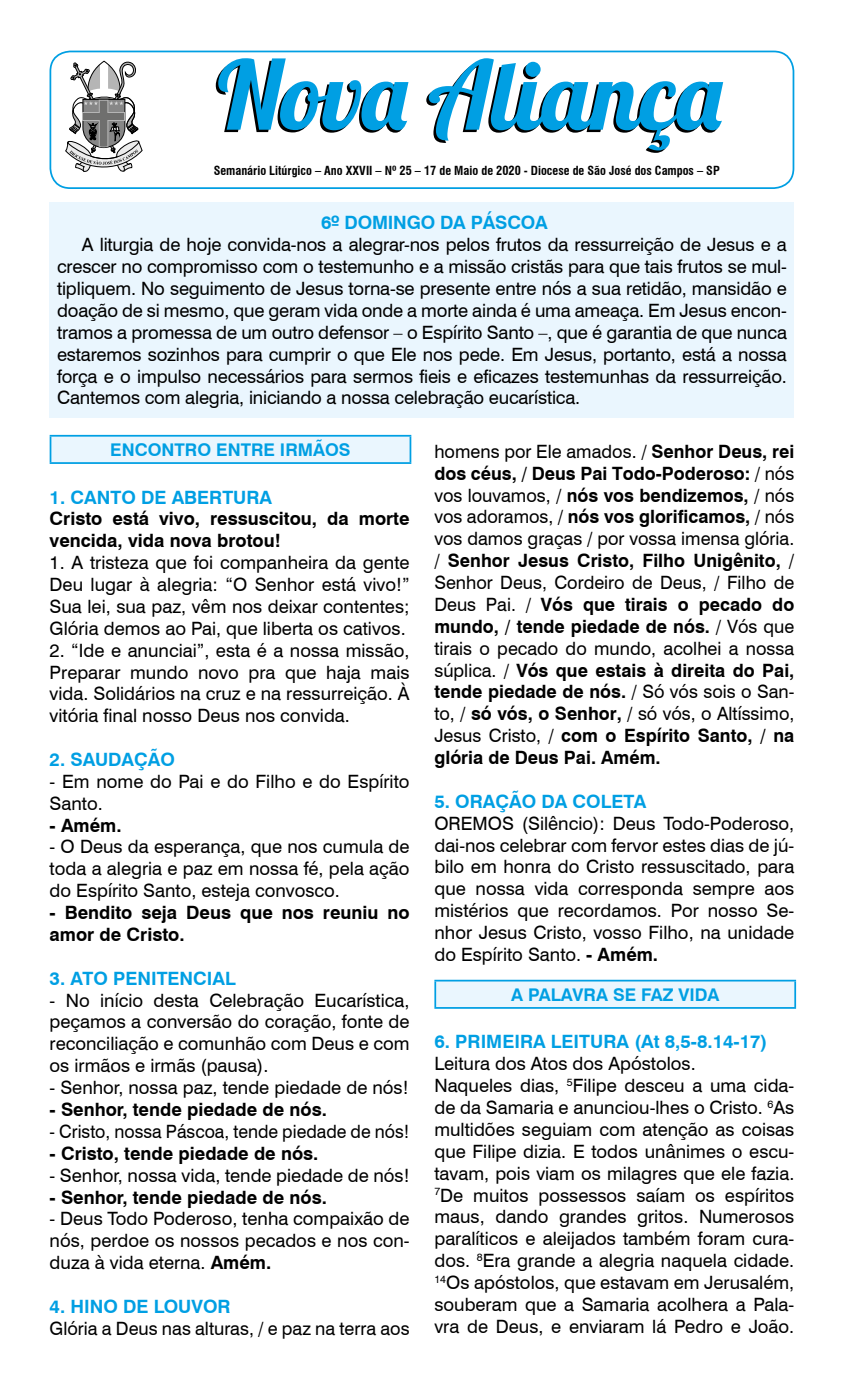
<style>
.page{position:relative;width:844px;height:1389px;background:#fff}
.page>*{position:absolute;margin:0;border:0;box-sizing:border-box;transform-origin:0 0}
.t1{font:95.2px "Lobster 1.4";color:#009fe3}
.t2{font:18.38px/21.9px "Swiss 721 BT";color:#000;text-align:justify}
.t3{font:700 18.38px/21.9px "Swiss 721 BT";color:#000}
.t4{font:700 18.38px "Swiss 721 BT";color:#009fe3}
.t5{font:18.38px "Swiss 721 BT";color:#000;scale:.96 1}
.t6{font:700 17.5px "Swiss 721 BT";color:#009fe3}
.t7{font:700 condensed 12.25px "Swiss 721 BT";color:#000}
.s1{font-weight:700}
.s2{font-weight:400}
</style>
<div class="page">
<div style="left:49px;top:51px;width:745px;height:138px;border:2px solid #009fe3;border-radius:20px"></div>
<svg style="left:65px;top:60px;width:77px;height:112px"></svg>
<div style="left:50px;top:202px;width:744px;height:216px;background:#eaf6fe"></div>
<div style="left:50px;top:436px;width:360px;height:27px;background:#eaf6fe"></div>
<hr style="left:50px;top:435px;width:361px;height:2px;background:#009fe3">
<svg style="left:50px;top:437px;width:1px;height:25px"></svg>
<hr style="left:409px;top:437px;width:2px;height:25px;background:#009fe3">
<hr style="left:50px;top:462px;width:361px;height:2px;background:#009fe3">
<div style="left:435px;top:981px;width:360px;height:27px;background:#eaf6fe"></div>
<hr style="left:434px;top:980px;width:361px;height:1px;background:#009fe3">
<hr style="left:434px;top:981px;width:2px;height:26px;background:#009fe3">
<svg style="left:794px;top:981px;width:1px;height:26px"></svg>
<hr style="left:434px;top:1007px;width:361px;height:2px;background:#009fe3">
<h1 class="t1" style="left:218px;top:35px;width:505px">Nova Aliança</h1>
<p class="t7" style="left:213px;top:163px;width:507px">Semanário Litúrgico – Ano XXVII – Nº 25 – 17 de Maio de 2020 - Diocese de São José dos Campos – SP</p>
<p class="t4" style="left:321px;top:210px;width:228px">6º DOMINGO DA PÁSCOA</p>
<p class="t2" style="left:57px;top:233px;width:731px;text-indent:25px">A liturgia de hoje convida-nos a alegrar-nos pelos frutos da ressurreição de Jesus e a crescer no compromisso com o testemunho e a missão cristãs para que tais frutos se mul&shy;tipliquem. No seguimento de Jesus torna-se presente entre nós a sua retidão, mansidão e doação de si mesmo, que geram vida onde a morte ainda é uma ameaça. Em Jesus encon&shy;tramos a promessa de um outro defensor – o Espírito Santo –, que é garantia de que nunca estaremos sozinhos para cumprir o que Ele nos pede. Em Jesus, portanto, está a nossa força e o impulso necessários para sermos fieis e eficazes testemunhas da ressurreição.<br>Cantemos com alegria, iniciando a nossa celebração eucarística.</p>
<p class="t6" style="left:110px;top:438px;width:242px">ENCONTRO ENTRE IRMÃOS</p>
<p class="t4" style="left:50px;top:484px;width:224px">1. CANTO DE ABERTURA</p>
<p class="t3" style="left:50px;top:507px;width:361px">Cristo está vivo, ressuscitou, da morte vencida, vida nova brotou!</p>
<p class="t2" style="left:50px;top:551px;width:361px">1. A tristeza que foi companheira da gente Deu lugar à alegria: “O Senhor está vivo!” Sua lei, sua paz, vêm nos deixar contentes; Glória demos ao Pai, que liberta os cativos.</p>
<p class="t2" style="left:50px;top:638px;width:361px">2. “Ide e anunciai”, esta é a nossa missão, Preparar mundo novo pra que haja mais vida. Solidários na cruz e na ressurreição. À vitória final nosso Deus nos convida.</p>
<p class="t4" style="left:50px;top:747px;width:127px">2. SAUDAÇÃO</p>
<p class="t2" style="left:50px;top:770px;width:361px">- Em nome do Pai e do Filho e do Espírito<br>Santo.</p>
<p class="t3" style="left:50px;top:814px;width:73px">- Amém.</p>
<p class="t2" style="left:50px;top:835px;width:361px">- O Deus da esperança, que nos cumula de toda a alegria e paz em nossa fé, pela ação do Espírito Santo, esteja convosco.</p>
<p class="t3" style="left:50px;top:901px;width:361px">- Bendito seja Deus que nos reuniu no amor de Cristo.</p>
<p class="t4" style="left:50px;top:965px;width:188px">3. ATO PENITENCIAL</p>
<p class="t2" style="left:50px;top:988px;width:361px">- No início desta Celebração Eucarística, peçamos a conversão do coração, fonte de reconciliação e comunhão com Deus e com os irmãos e irmãs (pausa).</p>
<p class="t2" style="left:50px;top:1076px;width:360px">- Senhor, nossa paz, tende piedade de nós!</p>
<p class="t3" style="left:50px;top:1098px;width:279px">- Senhor, tende piedade de nós.</p>
<p class="t5" style="left:50px;top:1119px;width:376px">- Cristo, nossa Páscoa, tende piedade de nós!</p>
<p class="t3" style="left:50px;top:1142px;width:270px">- Cristo, tende piedade de nós.</p>
<p class="t2" style="left:50px;top:1164px;width:361px">- Senhor, nossa vida, tende piedade de nós!</p>
<p class="t3" style="left:50px;top:1186px;width:279px">- Senhor, tende piedade de nós.</p>
<p class="t2" style="left:50px;top:1207px;width:361px">- Deus Todo Poderoso, tenha compaixão de nós, perdoe os nossos pecados e nos con&shy;duza à vida eterna. <span class="s1">Amém.</span></p>
<p class="t4" style="left:50px;top:1294px;width:182px">4. HINO DE LOUVOR</p>
<p class="t2" style="left:50px;top:1317px;width:361px">Glória a Deus nas alturas, / e paz na terra aos</p>
<p class="t3" style="left:434px;top:440px;width:361px;text-align:justify"><span class="s2">homens por Ele amados. /</span> Senhor Deus, rei dos céus, / Deus Pai Todo-Poderoso: <span class="s2">/ nós vos louvamos, /</span> nós vos bendizemos, <span class="s2">/ nós vos adoramos, /</span> nós vos glorificamos, <span class="s2">/ nós vos damos graças / por vossa imensa glória. /</span> Senhor Jesus Cristo, Filho Unigênito, <span class="s2">/ Senhor Deus, Cordeiro de Deus, / Filho de Deus Pai. /</span> Vós que tirais o pecado do mundo, / tende piedade de nós. <span class="s2">/ Vós que tirais o pecado do mundo, acolhei a nossa súplica. /</span> Vós que estais à direita do Pai, tende piedade de nós. <span class="s2">/ Só vós sois o San&shy;to, /</span> só vós, o Senhor, <span class="s2">/ só vós, o Altíssimo, Jesus Cristo, /</span> com o Espírito Santo, / na glória de Deus Pai. Amém.</p>
<p class="t4" style="left:434px;top:789px;width:213px">5. ORAÇÃO DA COLETA</p>
<p class="t2" style="left:434px;top:812px;width:361px">OREMOS (Silêncio): Deus Todo-Poderoso, dai-nos celebrar com fervor estes dias de jú&shy;bilo em honra do Cristo ressuscitado, para que nossa vida corresponda sempre aos mistérios que recordamos. Por nosso Se&shy;nhor Jesus Cristo, vosso Filho, na unidade do Espírito Santo. <span class="s1">- Amém.</span></p>
<p class="t6" style="left:511px;top:983px;width:210px">A PALAVRA SE FAZ VIDA</p>
<p class="t4" style="left:434px;top:1029px;width:334px">6. PRIMEIRA LEITURA (At 8,5-8.14-17)</p>
<p class="t2" style="left:434px;top:1052px;width:361px;text-align:left">Leitura dos Atos dos Apóstolos.<br>Naqueles dias, <sup>5</sup>Filipe desceu a uma cida&shy;de da Samaria e anunciou-lhes o Cristo. <sup>6</sup>As multidões seguiam com atenção as coisas que Filipe dizia. E todos unânimes o escu&shy;tavam, pois viam os milagres que ele fazia.<br><sup>7</sup>De muitos possessos saíam os espíritos maus, dando grandes gritos. Numerosos paralíticos e aleijados também foram cura&shy;dos. <sup>8</sup>Era grande a alegria naquela cidade.<br><sup>14</sup>Os apóstolos, que estavam em Jerusalém, souberam que a Samaria acolhera a Pala&shy;vra de Deus, e enviaram lá Pedro e João.</p>
</div>
